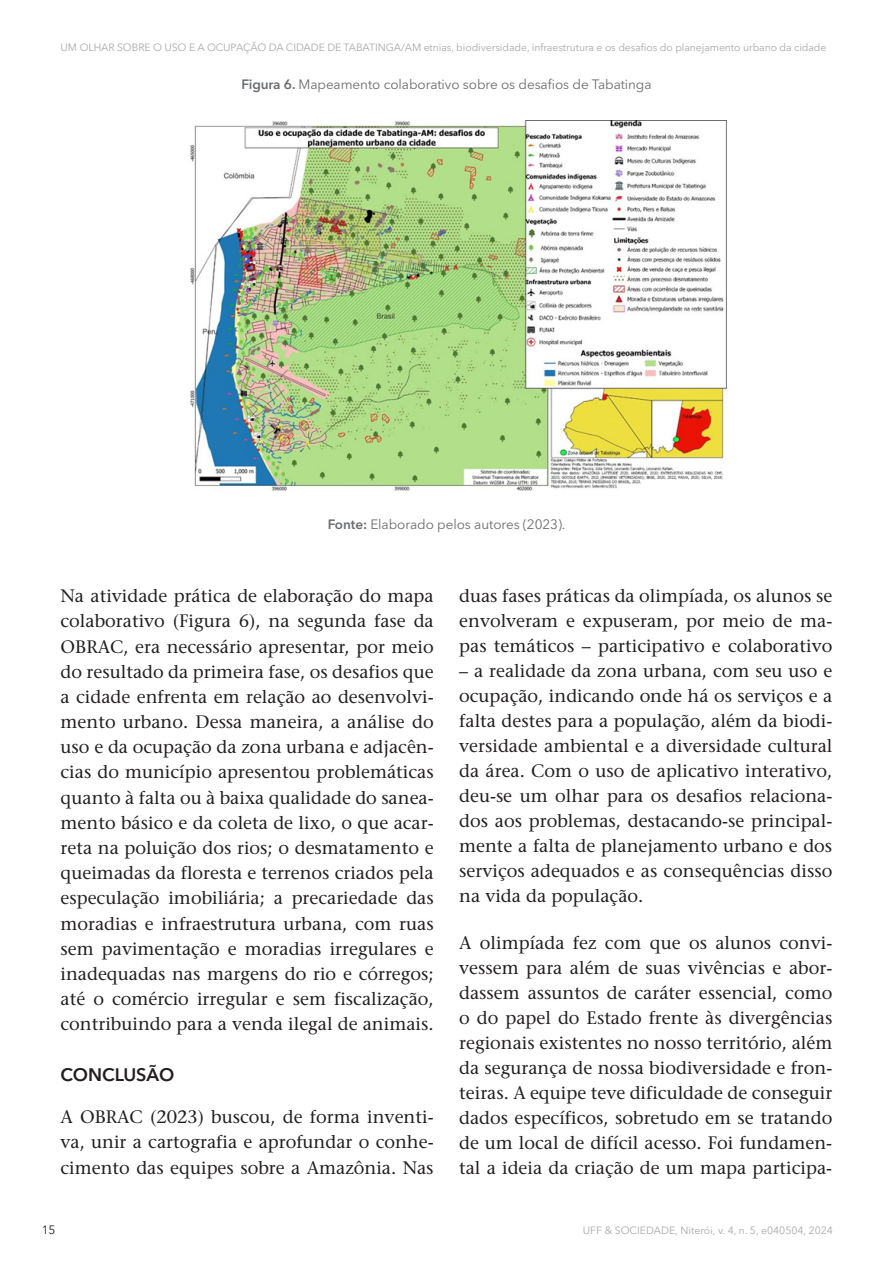
<style>
.page{position:relative;width:893px;height:1263px;background:#fff}
.page>*{position:absolute;margin:0;border:0;box-sizing:border-box;transform-origin:0 0}
.t1{font:18px/25px "Stone Serif";color:#231f20}
.t2{font:600 18px "Avenir Next LT Pro";color:#231f20}
.t3{font:13.5px "Avenir Next LT Pro";letter-spacing:-.005em;color:#6c6d70}
.t4{font:12px "Avenir Next LT Pro";color:#231f20}
.t5{font:10.5px "Avenir Next LT Pro";letter-spacing:-.01em;color:#a8a9ad}
.s1{font-weight:600}
</style>
<div class="page">
<img style="left:190px;top:120px;width:537px;height:371px">
<p class="t5" style="left:61px;top:41px;width:767px">UM OLHAR SOBRE O USO E A OCUPAÇÃO DA CIDADE DE TABATINGA/AM etnias, biodiversidade, infraestrutura e os desafios do planejamento urbano da cidade</p>
<p class="t3" style="left:241px;top:76px;width:412px"><span class="s1">Figura 6.</span> Mapeamento colaborativo sobre os desafios de Tabatinga</p>
<p class="t3" style="left:328px;top:516px;width:239px"><span class="s1">Fonte:</span> Elaborado pelos autores (2023).</p>
<p class="t1" style="left:61px;top:583px;width:375px">Na atividade prática de elaboração do mapa</p>
<p class="t1" style="left:459px;top:583px;width:375px">duas fases práticas da olimpíada, os alunos se</p>
<p class="t1" style="left:61px;top:609px;width:375px">colaborativo (Figura 6), na segunda fase da</p>
<p class="t1" style="left:459px;top:608px;width:375px">envolveram e expuseram, por meio de ma-</p>
<p class="t1" style="left:61px;top:634px;width:375px">OBRAC, era necessário apresentar, por meio</p>
<p class="t1" style="left:459px;top:633px;width:375px">pas temáticos – participativo e colaborativo</p>
<p class="t1" style="left:61px;top:659px;width:375px">do resultado da primeira fase, os desafios que</p>
<p class="t1" style="left:459px;top:658px;width:375px">– a realidade da zona urbana, com seu uso e</p>
<p class="t1" style="left:61px;top:684px;width:375px">a cidade enfrenta em relação ao desenvolvi-</p>
<p class="t1" style="left:459px;top:683px;width:375px">ocupação, indicando onde há os serviços e a</p>
<p class="t1" style="left:61px;top:709px;width:375px">mento urbano. Dessa maneira, a análise do</p>
<p class="t1" style="left:459px;top:708px;width:375px">falta destes para a população, além da biodi-</p>
<p class="t1" style="left:61px;top:734px;width:375px">uso e da ocupação da zona urbana e adjacên-</p>
<p class="t1" style="left:459px;top:733px;width:375px">versidade ambiental e a diversidade cultural</p>
<p class="t1" style="left:61px;top:760px;width:375px">cias do município apresentou problemáticas</p>
<p class="t1" style="left:459px;top:758px;width:375px">da área. Com o uso de aplicativo interativo,</p>
<p class="t1" style="left:61px;top:785px;width:375px">quanto à falta ou à baixa qualidade do sanea-</p>
<p class="t1" style="left:459px;top:783px;width:375px">deu-se um olhar para os desafios relaciona-</p>
<p class="t1" style="left:61px;top:810px;width:375px">mento básico e da coleta de lixo, o que acar-</p>
<p class="t1" style="left:459px;top:808px;width:375px">dos aos problemas, destacando-se principal-</p>
<p class="t1" style="left:61px;top:835px;width:375px">reta na poluição dos rios; o desmatamento e</p>
<p class="t1" style="left:459px;top:833px;width:375px">mente a falta de planejamento urbano e dos</p>
<p class="t1" style="left:61px;top:860px;width:375px">queimadas da floresta e terrenos criados pela</p>
<p class="t1" style="left:459px;top:858px;width:375px">serviços adequados e as consequências disso</p>
<p class="t1" style="left:61px;top:886px;width:375px">especulação imobiliária; a precariedade das</p>
<p class="t1" style="left:459px;top:883px;width:186px">na vida da população.</p>
<p class="t1" style="left:61px;top:911px;width:375px">moradias e infraestrutura urbana, com ruas</p>
<p class="t1" style="left:459px;top:930px;width:375px">A olimpíada fez com que os alunos convi-</p>
<p class="t1" style="left:61px;top:936px;width:375px">sem pavimentação e moradias irregulares e</p>
<p class="t1" style="left:459px;top:955px;width:375px">vessem para além de suas vivências e abor-</p>
<p class="t1" style="left:61px;top:961px;width:375px">inadequadas nas margens do rio e córregos;</p>
<p class="t1" style="left:459px;top:980px;width:375px">dassem assuntos de caráter essencial, como</p>
<p class="t1" style="left:61px;top:986px;width:375px">até o comércio irregular e sem fiscalização,</p>
<p class="t1" style="left:459px;top:1005px;width:375px">o do papel do Estado frente às divergências</p>
<p class="t1" style="left:61px;top:1011px;width:375px">contribuindo para a venda ilegal de animais.</p>
<p class="t1" style="left:459px;top:1030px;width:375px">regionais existentes no nosso território, além da segurança de nossa biodiversidade e fron-</p>
<p class="t2" style="left:61px;top:1064px;width:115px">CONCLUSÃO</p>
<p class="t1" style="left:459px;top:1080px;width:375px">teiras. A equipe teve dificuldade de conseguir</p>
<p class="t1" style="left:61px;top:1104px;width:375px">A OBRAC (2023) buscou, de forma inventi-</p>
<p class="t1" style="left:459px;top:1105px;width:375px">dados específicos, sobretudo em se tratando</p>
<p class="t1" style="left:61px;top:1129px;width:375px">va, unir a cartografia e aprofundar o conhe-</p>
<p class="t1" style="left:459px;top:1130px;width:375px">de um local de difícil acesso. Foi fundamen-</p>
<p class="t1" style="left:61px;top:1155px;width:375px">cimento das equipes sobre a Amazônia. Nas</p>
<p class="t1" style="left:459px;top:1155px;width:375px">tal a ideia da criação de um mapa participa-</p>
<p class="t4" style="left:42px;top:1222px;width:15px">15</p>
<p class="t5" style="left:583px;top:1224px;width:252px">UFF &amp; SOCIEDADE, Niterói, v. 4, n. 5, e040504, 2024</p>
</div>
